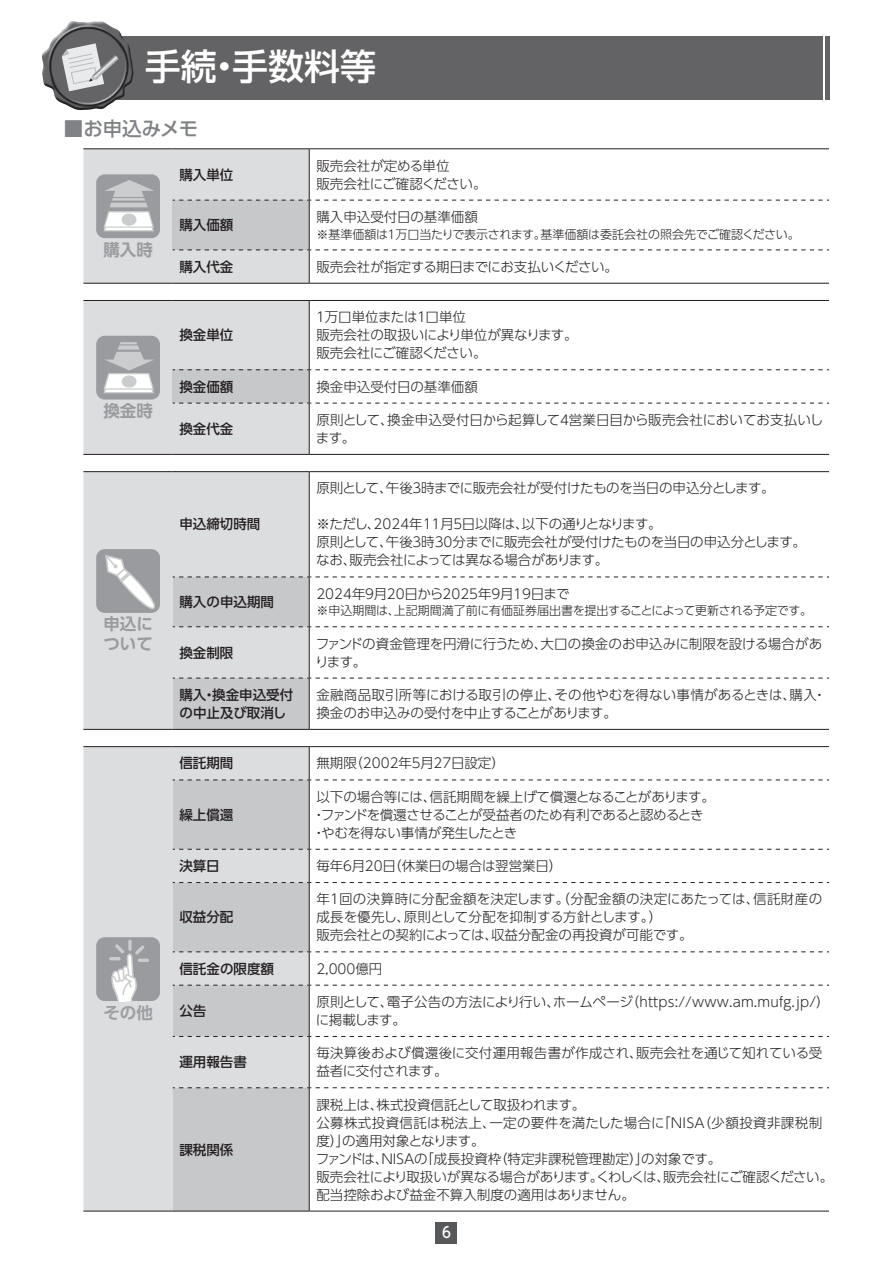
<style>
.page{position:relative;width:893px;height:1263px;background:#fff}
.page>*{position:absolute;margin:0;border:0;box-sizing:border-box;transform-origin:0 0}
.t1{font:500 36px "UD Shin Go Pro";color:#fff}
.t2{font:500 19.5px "UD Shin Go Pro";letter-spacing:-.005em;color:#808285}
.t3{font:700 16.5px/19.5px "UD Shin Go Pro De";color:#999b9e}
.t4{font:700 16.5px "UD Shin Go Pro De";color:#9d9fa2}
.t5{font:500 15px "UD Shin Go Pro";color:#fff;scale:.9 1}
.t6{font:300 13.5px/18px "UD Shin Go Pro";color:#231f20}
.t7{font:300 13.5px/18px "UD Shin Go Pro";letter-spacing:-.02em;color:#231f20}
.t8{font:300 13.5px/18px "UD Shin Go Pro";letter-spacing:-.03em;color:#231f20}
.t9{font:500 13.5px/18px "UD Shin Go Pro";color:#231f20}
.t10{font:300 12px "UD Shin Go Pro";letter-spacing:-.02em;color:#231f20}
</style>
<div class="page">
<div style="left:436px;top:1222px;width:21px;height:21px;background:#57585a"></div>
<div style="left:83px;top:36px;width:740px;height:63px;background:#636366"></div>
<hr style="left:825px;top:36px;width:4px;height:63px;background:#636366">
<img style="left:42px;top:21px;width:92px;height:90px">
<svg style="left:62px;top:43px;width:57px;height:48px"></svg>
<hr style="left:83px;top:148px;width:90px;height:1px;background:#231f20">
<hr style="left:83px;top:283px;width:90px;height:1px;background:#231f20">
<hr style="left:173px;top:148px;width:136px;height:1px;background:#231f20">
<hr style="left:309px;top:148px;width:520px;height:1px;background:#231f20">
<hr style="left:173px;top:283px;width:136px;height:1px;background:#231f20">
<hr style="left:309px;top:283px;width:520px;height:1px;background:#231f20">
<svg style="left:83px;top:149px;width:746px;height:134px"></svg>
<hr style="left:83px;top:454px;width:90px;height:1px;background:#231f20">
<hr style="left:173px;top:454px;width:136px;height:1px;background:#231f20">
<hr style="left:309px;top:454px;width:520px;height:1px;background:#231f20">
<svg style="left:83px;top:300px;width:746px;height:154px"></svg>
<div style="left:83px;top:472px;width:226px;height:257px;background:#dcdddf"></div>
<hr style="left:83px;top:471px;width:90px;height:1px;background:#231f20">
<hr style="left:83px;top:729px;width:90px;height:1px;background:#231f20">
<hr style="left:173px;top:471px;width:136px;height:1px;background:#231f20">
<hr style="left:309px;top:471px;width:520px;height:1px;background:#231f20">
<hr style="left:309px;top:472px;width:1px;height:105px;background:#231f20">
<hr style="left:173px;top:729px;width:136px;height:1px;background:#231f20">
<hr style="left:309px;top:729px;width:520px;height:1px;background:#231f20">
<svg style="left:173px;top:577px;width:656px;height:152px"></svg>
<div style="left:96px;top:549px;width:64px;height:64px;background:#999b9e;border-radius:9px"></div>
<svg style="left:104px;top:554px;width:56px;height:62px"></svg>
<div style="left:83px;top:747px;width:226px;height:464px;background:#dcdddf"></div>
<svg style="left:173px;top:780px;width:136px;height:431px;background:#cccdcf"></svg>
<hr style="left:83px;top:746px;width:90px;height:1px;background:#231f20">
<hr style="left:83px;top:1211px;width:90px;height:1px;background:#231f20">
<hr style="left:173px;top:746px;width:136px;height:1px;background:#231f20">
<hr style="left:309px;top:746px;width:520px;height:1px;background:#231f20">
<hr style="left:309px;top:747px;width:1px;height:32px;background:#231f20">
<hr style="left:309px;top:780px;width:1px;height:69px;background:#231f20">
<hr style="left:309px;top:850px;width:1px;height:32px;background:#231f20">
<hr style="left:309px;top:883px;width:1px;height:68px;background:#231f20">
<hr style="left:309px;top:952px;width:1px;height:33px;background:#231f20">
<hr style="left:309px;top:985px;width:1px;height:51px;background:#231f20">
<hr style="left:309px;top:1037px;width:1px;height:50px;background:#231f20">
<hr style="left:309px;top:1088px;width:1px;height:123px;background:#231f20">
<hr style="left:173px;top:1211px;width:136px;height:1px;background:#231f20">
<hr style="left:309px;top:1211px;width:520px;height:1px;background:#231f20">
<svg style="left:173px;top:779px;width:656px;height:1px"></svg>
<svg style="left:173px;top:849px;width:656px;height:1px"></svg>
<svg style="left:173px;top:882px;width:656px;height:1px"></svg>
<svg style="left:173px;top:951px;width:656px;height:1px"></svg>
<svg style="left:173px;top:985px;width:656px;height:1px"></svg>
<svg style="left:173px;top:1036px;width:656px;height:1px"></svg>
<svg style="left:173px;top:1087px;width:656px;height:1px"></svg>
<div style="left:96px;top:937px;width:64px;height:64px;background:#999b9e;border-radius:9px"></div>
<svg style="left:128px;top:939px;width:4px;height:12px"></svg>
<svg style="left:109px;top:944px;width:40px;height:57px"></svg>
<h1 class="t1" style="left:145px;top:37px;width:233px">手続・手数料等</h1>
<h2 class="t2" style="left:64px;top:112px;width:136px">■お申込みメモ</h2>
<p class="t3" style="left:103px;top:239px;width:51px">購入時</p>
<p class="t3" style="left:103px;top:401px;width:51px">換金時</p>
<p class="t3" style="left:103px;top:614px;width:51px">申込について</p>
<p class="t4" style="left:103px;top:999px;width:51px">その他</p>
<p class="t9" style="left:179px;top:165px;width:55px">購入単位</p>
<p class="t6" style="left:316px;top:156px;width:172px">販売会社が定める単位<br>販売会社にご確認ください。</p>
<p class="t9" style="left:179px;top:216px;width:55px">購入価額</p>
<p class="t6" style="left:316px;top:207px;width:163px">購入申込受付日の基準価額</p>
<p class="t10" style="left:316px;top:224px;width:485px">※基準価額は１万口当たりで表示されます。基準価額は委託会社の照会先でご確認ください。</p>
<p class="t9" style="left:179px;top:257px;width:55px">購入代金</p>
<p class="t7" style="left:316px;top:257px;width:303px">販売会社が指定する期日までにお支払いください。</p>
<p class="t9" style="left:179px;top:326px;width:55px">換金単位</p>
<p class="t6" style="left:314px;top:308px;width:265px">１万口単位または１口単位<br>販売会社の取扱いにより単位が異なります。販売会社にご確認ください。</p>
<p class="t9" style="left:179px;top:377px;width:55px">換金価額</p>
<p class="t6" style="left:316px;top:377px;width:163px">換金申込受付日の基準価額</p>
<p class="t9" style="left:179px;top:419px;width:55px">換金代金</p>
<p class="t6" style="left:316px;top:410px;width:509px">原則として、換金申込受付日から起算して４営業日目から販売会社においてお支払いします。</p>
<p class="t9" style="left:179px;top:515px;width:82px">申込締切時間</p>
<p class="t9" style="left:179px;top:592px;width:96px">購入の申込期間</p>
<p class="t8" style="left:316px;top:479px;width:460px">原則として、午後３時までに販売会社が受付けたものを当日の申込分とします。</p>
<p class="t7" style="left:316px;top:515px;width:491px">※ただし、2024年11月５日以降は、以下の通りとなります。<br>原則として、午後３時30分までに販売会社が受付けたものを当日の申込分とします。なお、販売会社によっては異なる場合があります。</p>
<p class="t7" style="left:316px;top:584px;width:255px">2024年９月20日から2025年９月19日まで</p>
<p class="t10" style="left:316px;top:601px;width:497px">※申込期間は、上記期間満了前に有価証券届出書を提出することによって更新される予定です。</p>
<p class="t9" style="left:179px;top:643px;width:55px">換金制限</p>
<p class="t6" style="left:315px;top:634px;width:509px">ファンドの資金管理を円滑に行うため、大口の換金のお申込みに制限を設ける場合があります。</p>
<p class="t9" style="left:179px;top:685px;width:115px">購入・換金申込受付の中止及び取消し</p>
<p class="t6" style="left:316px;top:685px;width:512px">金融商品取引所等における取引の停止、その他やむを得ない事情があるときは、購入・換金のお申込みの受付を中止することがあります。</p>
<p class="t9" style="left:179px;top:754px;width:55px">信託期間</p>
<p class="t6" style="left:316px;top:754px;width:190px">無期限（2002年５月27日設定）</p>
<p class="t9" style="left:179px;top:805px;width:55px">繰上償還</p>
<p class="t8" style="left:312px;top:787px;width:404px;text-indent:4px">以下の場合等には、信託期間を繰上げて償還となることがあります。・ファンドを償還させることが受益者のため有利であると認めるとき・やむを得ない事情が発生したとき</p>
<p class="t9" style="left:179px;top:856px;width:42px">決算日</p>
<p class="t7" style="left:316px;top:856px;width:247px">毎年６月20日（休業日の場合は翌営業日）</p>
<p class="t9" style="left:179px;top:908px;width:55px">収益分配</p>
<p class="t6" style="left:316px;top:890px;width:507px">年１回の決算時に分配金額を決定します。（分配金額の決定にあたっては、信託財産の成長を優先し、原則として分配を抑制する方針とします。）<br>販売会社との契約によっては、収益分配金の再投資が可能です。</p>
<p class="t9" style="left:179px;top:959px;width:96px">信託金の限度額</p>
<p class="t6" style="left:316px;top:959px;width:68px">2,000億円</p>
<p class="t9" style="left:179px;top:1001px;width:28px">公告</p>
<p class="t6" style="left:316px;top:992px;width:515px">原則として、電子公告の方法により行い、ホームページ（https://www.am.mufg.jp/）に掲載します。</p>
<p class="t9" style="left:179px;top:1053px;width:69px">運用報告書</p>
<p class="t6" style="left:316px;top:1043px;width:507px">毎決算後および償還後に交付運用報告書が作成され、販売会社を通じて知れている受益者に交付されます。</p>
<p class="t9" style="left:179px;top:1140px;width:55px">課税関係</p>
<p class="t6" style="left:316px;top:1095px;width:519px">課税上は、株式投資信託として取扱われます。<br>公募株式投資信託は税法上、一定の要件を満たした場合に「ＮＩＳＡ（少額投資非課税制度）」の適用対象となります。<br>ファンドは、ＮＩＳＡの「成長投資枠（特定非課税管理勘定）」の対象です。<br>販売会社により取扱いが異なる場合があります。くわしくは、販売会社にご確認ください。配当控除および益金不算入制度の適用はありません。</p>
<p class="t5" style="left:442px;top:1220px;width:11px">6</p>
</div>
